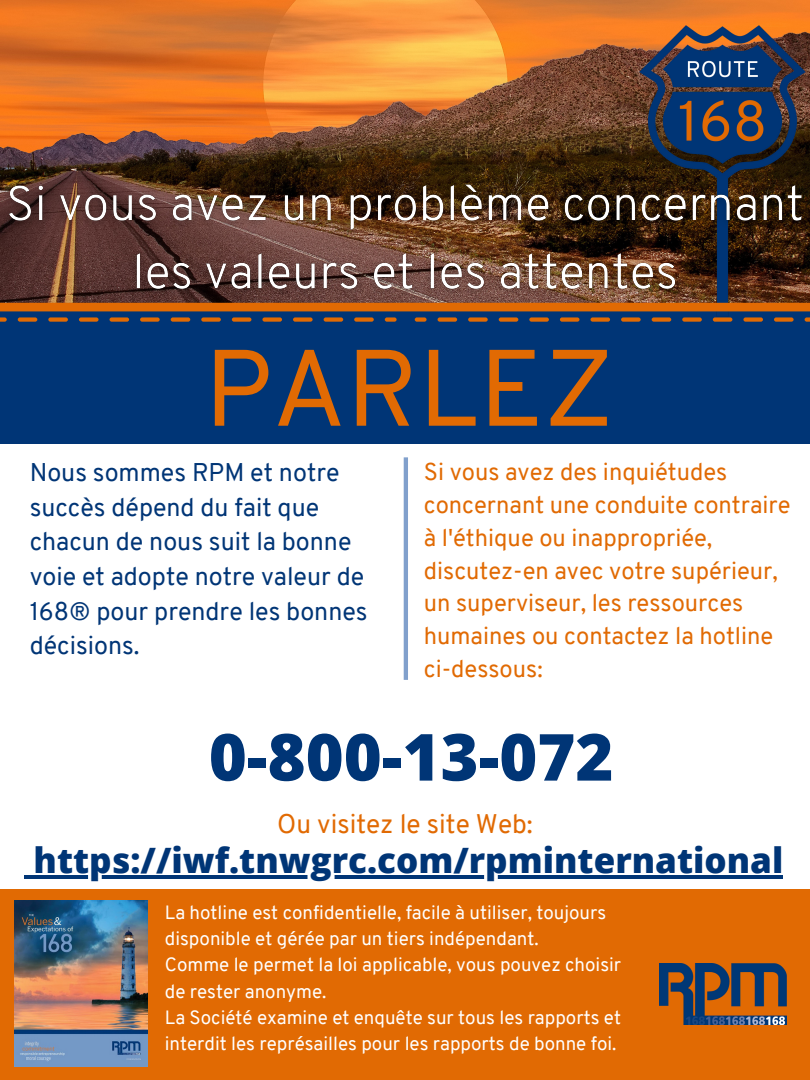
<style>
.page{position:relative;width:810px;height:1080px;background:#fff}
.page>*{position:absolute;margin:0;border:0;box-sizing:border-box;transform-origin:0 0}
.t1{font:108.44px "Overpass";color:#e16a03}
.t2{font:800 65px "Open Sans";color:#003576}
.t3{font:800 35px "Open Sans";color:#003576}
.t4{font:26.25px "Overpass";color:#e16a03}
.t5{font:25px/34.7px "Overpass";color:#003576}
.t6{font:23.75px/32.8px "Overpass";color:#e16a03}
.t7{font:18.75px/26.2px "Overpass";color:#fff}
</style>
<div class="page">
<img style="left:0;top:0;width:514px;height:173px">
<div style="left:0;top:306px;width:810px;height:138px;background:#003576"></div>
<img style="left:514px;top:0;width:296px;height:173px">
<div style="left:0;top:889px;width:810px;height:191px;background:#e16a03"></div>
<img style="left:659px;top:963px;width:128px;height:62px">
<svg style="left:404px;top:457px;width:4px;height:223px"></svg>
<img style="left:15px;top:900px;width:132px;height:167px">
<svg style="left:25px;top:875px;width:9px;height:4px"></svg>
<hr style="left:34px;top:875px;width:749px;height:4px;background:#003576">
<img style="left:0;top:173px;width:810px;height:149px">
<p class="t1" style="left:204px;top:344px;width:412px">PARLEZ</p>
<p class="t5" style="left:30px;top:457px;width:339px">Nous sommes RPM et notre succès dépend du fait que chacun de nous suit la bonne voie et adopte notre valeur de<br>168® pour prendre les bonnes décisions.</p>
<p class="t6" style="left:424px;top:458px;width:368px">Si vous avez des inquiétudes concernant une conduite contraire à l'éthique ou inappropriée, discutez-en avec votre supérieur, un superviseur, les ressources humaines ou contactez la hotline ci-dessous:</p>
<p class="t2" style="left:209px;top:711px;width:406px">0-800-13-072</p>
<p class="t4" style="left:277px;top:813px;width:257px">Ou visitez le site Web:</p>
<p class="t3" style="left:34px;top:836px;width:751px">https://iwf.tnwgrc.com/rpminternational</p>
<p class="t7" style="left:165px;top:901px;width:443px">La hotline est confidentielle, facile à utiliser, toujours disponible et gérée par un tiers indépendant.</p>
<p class="t7" style="left:165px;top:954px;width:458px">Comme le permet la loi applicable, vous pouvez choisir de rester anonyme.</p>
<p class="t7" style="left:165px;top:1006px;width:458px">La Société examine et enquête sur tous les rapports et interdit les représailles pour les rapports de bonne foi.</p>
</div>
